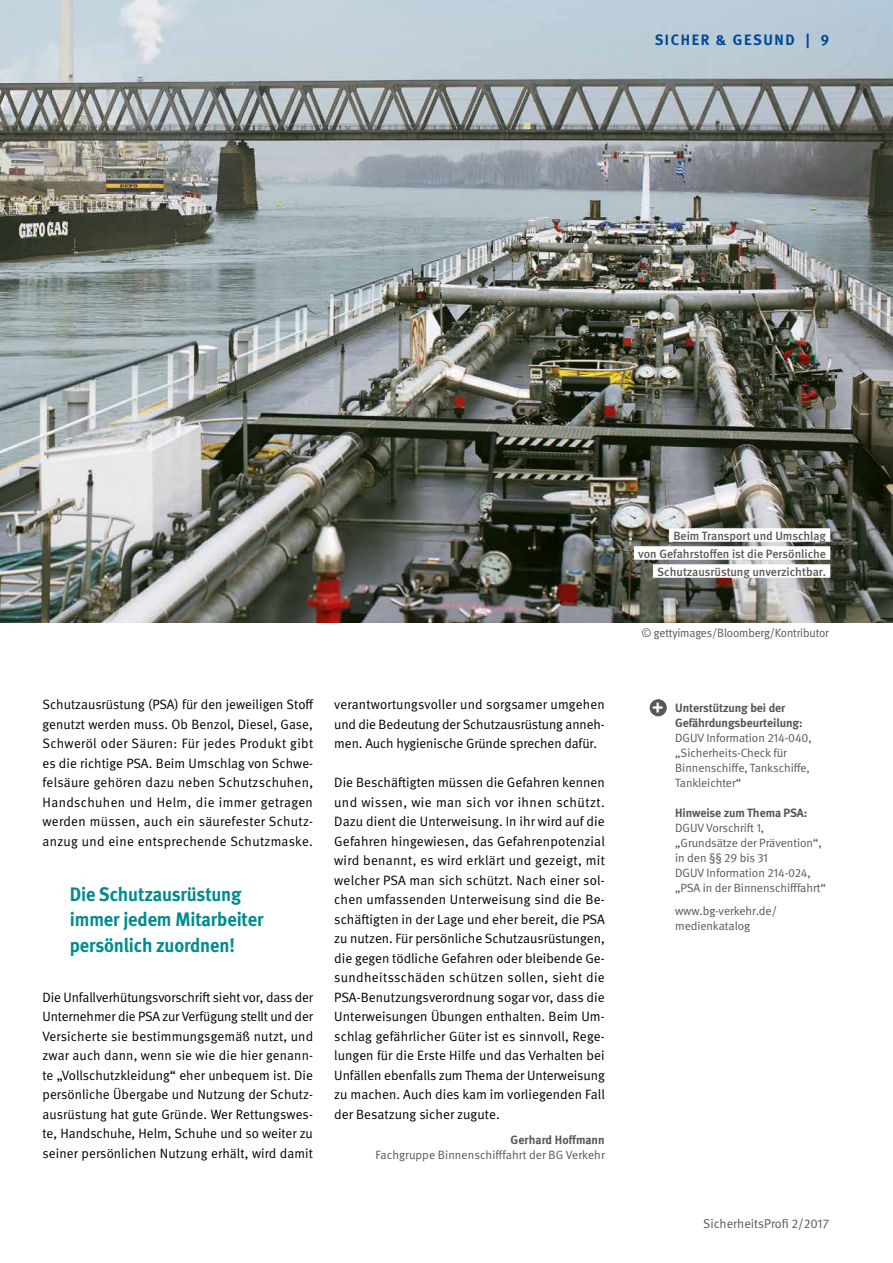
<style>
.page{position:relative;width:893px;height:1263px;background:#fff}
.page>*{position:absolute;margin:0;border:0;box-sizing:border-box;transform-origin:0 0}
.t1{font:700 19.5px/25.5px "DGUV Meta";letter-spacing:-.005em;color:#008c8e;scale:.95 1}
.t2{font:700 15px "DGUV Meta";letter-spacing:.11em;color:#004994}
.t3{font:13.5px/19.5px "DGUV Meta";letter-spacing:.005em;color:#000;text-align:justify}
.t4{font:12.75px "DGUV Meta";color:#575756}
.t5{font:12px/15px "DGUV Meta";letter-spacing:-.005em;color:#575756}
.t6{font:500 12px/18px "DGUV Meta";color:#575756;text-align:right}
.t7{font:700 12px/15px "DGUV Meta";letter-spacing:-.005em;color:#575756}
.s1{font-size:18px;color:#fff}
.s2{font-weight:700;font-size:18px;color:#fff}
.s3{font-weight:700}
</style>
<div class="page">
<img style="left:0;top:0;width:893px;height:623px">
<div style="left:650px;top:699px;width:17px;height:17px;background:#575756;border-radius:50%"></div>
<div style="left:669px;top:528px;width:161px;height:14px;background:#fff"></div>
<div style="left:634px;top:546px;width:196px;height:14px;background:#fff"></div>
<div style="left:653px;top:564px;width:177px;height:14px;background:#fff"></div>
<p class="t2" style="left:655px;top:31px;width:176px">SICHER &amp; GESUND | 9</p>
<p class="t3" style="left:43px;top:695px;width:273px">Schutzausrüstung (PSA) für den jeweiligen Stoff genutzt werden muss. Ob Benzol, Diesel, Gase, Schweröl oder Säuren: Für jedes Produkt gibt es die richtige PSA. Beim Umschlag von Schwe&shy;felsäure gehören dazu neben Schutzschuhen, Handschuhen und Helm, die immer getragen werden müssen, auch ein säurefester Schutz&shy;anzug und eine entsprechende Schutzmaske.</p>
<h1 class="t1" style="left:70px;top:882px;width:205px">Die Schutzausrüstung immer jedem Mitarbeiter persönlich zuordnen!</h1>
<p class="t3" style="left:43px;top:987px;width:272px">Die Unfallverhütungsvorschrift sieht vor, dass der Unternehmer die PSA zur Verfügung stellt und der Versicherte sie bestimmungsgemäß nutzt, und zwar auch dann, wenn sie wie die hier genann&shy;te „Vollschutzkleidung“ eher unbequem ist. Die persönliche Übergabe und Nutzung der Schutz&shy;ausrüstung hat gute Gründe. Wer Rettungswes&shy;te, Handschuhe, Helm, Schuhe und so weiter zu seiner persönlichen Nutzung erhält, wird damit</p>
<p class="t3" style="left:334px;top:695px;width:272px">verantwortungsvoller und sorgsamer umgehen und die Bedeutung der Schutzausrüstung anneh&shy;men. Auch hygienische Gründe sprechen dafür.</p>
<p class="t3" style="left:334px;top:773px;width:272px">Die Beschäftigten müssen die Gefahren kennen und wissen, wie man sich vor ihnen schützt.<br>Dazu dient die Unterweisung. In ihr wird auf die Gefahren hingewiesen, das Gefahrenpotenzial wird benannt, es wird erklärt und gezeigt, mit welcher PSA man sich schützt. Nach einer sol&shy;chen umfassenden Unterweisung sind die Be&shy;schäftigten in der Lage und eher bereit, die PSA zu nutzen. Für persönliche Schutzausrüstungen, die gegen tödliche Gefahren oder bleibende Ge&shy;sundheitsschäden schützen sollen, sieht die PSA-Benutzungsverordnung sogar vor, dass die Unterweisungen Übungen enthalten. Beim Um&shy;schlag gefährlicher Güter ist es sinnvoll, Rege&shy;lungen für die Erste Hilfe und das Verhalten bei Unfällen ebenfalls zum Thema der Unterweisung zu machen. Auch dies kam im vorliegenden Fall der Besatzung sicher zugute.</p>
<p class="t7" style="left:511px;top:1133px;width:96px">Gerhard Hoffmann</p>
<p class="t5" style="left:375px;top:1148px;width:231px">Fachgruppe Binnenschifffahrt der BG Verkehr</p>
<p class="t6" style="left:638px;top:527px;width:189px">Beim Transport und Umschlag<br>von Gefahrstoffen ist die Persönliche<br>Schutzausrüstung unverzichtbar.</p>
<p class="t5" style="left:642px;top:626px;width:189px">© gettyimages/Bloomberg/Kontributor</p>
<p class="t7" style="left:675px;top:700px;width:129px;text-indent:-23px"><span class="s1">+</span> Unterstützung bei der<br>Gefährdungsbeurteilung:</p>
<p class="t5" style="left:675px;top:730px;width:138px">DGUV Information 214-040, „Sicherheits-Check für<br>Binnenschiffe, Tankschiffe,<br>Tankleichter“</p>
<p class="t5" style="left:675px;top:805px;width:152px;text-indent:-23px"><span class="s2">+</span> <span class="s3">Hinweise zum Thema PSA:<br></span>DGUV Vorschrift 1, „Grundsätze der Prävention“, in den §§ 29 bis 31<br>DGUV Information 214-024, „PSA in der Binnenschifffahrt“</p>
<p class="t5" style="left:652px;top:904px;width:126px;text-align:center"><span class="s2">+</span> www.bg-verkehr.de/ medienkatalog</p>
<p class="t4" style="left:703px;top:1216px;width:127px">SicherheitsProfi 2/2017</p>
</div>
